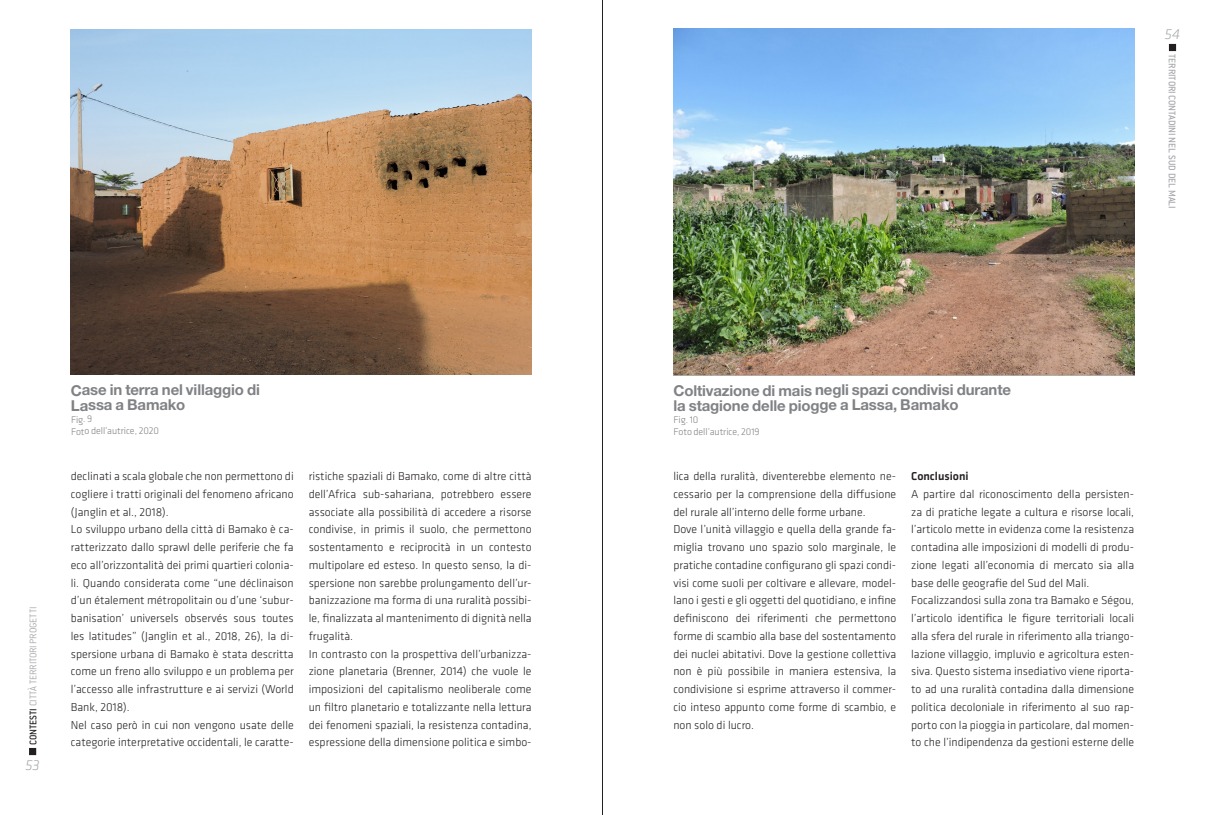
<style>
.page{position:relative;width:1205px;height:815px;background:#fff}
.page>*{position:absolute;margin:0;border:0;box-sizing:border-box;transform-origin:0 0}
.Dida___Citazioni_pic{font:700 15px/15.1px "Helvetica Neue LT Pro";letter-spacing:-.015em;color:#808285}
.t1{font:italic 300 15px "Klavika";color:#a8a9ad}
.No_Spacing{font:300 11.88px/17.8px "Klavika";color:#231f20;text-align:justify}
.No_Spacing-2{font:500 11.88px "Klavika";color:#231f20}
.t2{font:500 10.62px "Conduit ITC";letter-spacing:-.01em;color:#a8a9ad}
.t3{font:300 10.62px "Conduit ITC";letter-spacing:-.01em;color:#a8a9ad}
.Dida__Citazioni_picc{font:300 10px "Klavika";letter-spacing:-.015em;color:#808285}
.s1{font-weight:500;color:#231f20}
</style>
<div class="page">
<div style="left:29px;top:748px;width:7px;height:7px;border:1px solid #231f20"></div>
<div style="left:1169px;top:44px;width:7px;height:7px;border:1px solid #231f20"></div>
<hr style="left:602px;top:0;width:1px;height:815px;background:#231f20">
<img style="left:71px;top:29px;width:460px;height:346px">
<img style="left:673px;top:28px;width:461px;height:347px">
<p class="t3" style="left:27px;top:745px;width:140px;rotate:-90deg"><span class="s1">CONTESTI</span> CITTÀ TERRITORI PROGETTI</p>
<p class="t1" style="left:25px;top:756px;width:16px">53</p>
<p class="Dida___Citazioni_pic" style="left:71px;top:382px;width:191px">Case in terra nel villaggio di<br>Lassa a Bamako</p>
<p class="Dida__Citazioni_picc" style="left:71px;top:414px;width:23px">Fig. 9</p>
<p class="Dida__Citazioni_picc" style="left:71px;top:426px;width:90px">Foto dell’autrice, 2020</p>
<p class="No_Spacing" style="left:71px;top:468px;width:224px">declinati a scala globale che non permettono di cogliere i tratti originali del fenomeno africano (Janglin et al., 2018).</p>
<p class="No_Spacing" style="left:71px;top:521px;width:224px">Lo sviluppo urbano della città di Bamako è ca&shy;ratterizzato dallo sprawl delle periferie che fa eco all’orizzontalità dei primi quartieri colonia&shy;li. Quando considerata come “une déclinaison d’un étalement métropolitain ou d’une ‘subur&shy;banisation’ universels observés sous toutes les latitudes” (Janglin et al., 2018, 26), la di&shy;spersione urbana di Bamako è stata descritta come un freno allo sviluppo e un problema per l’accesso alle infrastrutture e ai servizi (World Bank, 2018).</p>
<p class="No_Spacing" style="left:71px;top:716px;width:224px">Nel caso però in cui non vengono usate delle categorie interpretative occidentali, le caratte-</p>
<p class="No_Spacing" style="left:309px;top:468px;width:224px">ristiche spaziali di Bamako, come di altre città dell’Africa sub-sahariana, potrebbero essere associate alla possibilità di accedere a risorse condivise, in primis il suolo, che permettono sostentamento e reciprocità in un contesto multipolare ed esteso. In questo senso, la di&shy;spersione non sarebbe prolungamento dell’ur&shy;banizzazione ma forma di una ruralità possibi&shy;le, finalizzata al mantenimento di dignità nella frugalità.</p>
<p class="No_Spacing" style="left:309px;top:645px;width:224px">In contrasto con la prospettiva dell’urbanizza&shy;zione planetaria (Brenner, 2014) che vuole le imposizioni del capitalismo neoliberale come un filtro planetario e totalizzante nella lettura dei fenomeni spaziali, la resistenza contadina, espressione della dimensione politica e simbo-</p>
<p class="t1" style="left:1165px;top:25px;width:17px">54</p>
<p class="t2" style="left:1178px;top:54px;width:156px;rotate:90deg">TERRITORI CONTADINI NEL SUD DEL MALI</p>
<p class="Dida___Citazioni_pic" style="left:673px;top:382px;width:339px">Coltivazione di mais negli spazi condivisi durante la stagione delle piogge a Lassa, Bamako</p>
<p class="Dida__Citazioni_picc" style="left:673px;top:414px;width:27px">Fig. 10</p>
<p class="Dida__Citazioni_picc" style="left:673px;top:426px;width:88px">Foto dell’autrice, 2019</p>
<p class="No_Spacing" style="left:673px;top:468px;width:224px">lica della ruralità, diventerebbe elemento ne&shy;cessario per la comprensione della diffusione del rurale all’interno delle forme urbane.</p>
<p class="No_Spacing" style="left:673px;top:521px;width:224px">Dove l’unità villaggio e quella della grande fa&shy;miglia trovano uno spazio solo marginale, le pratiche contadine configurano gli spazi condi&shy;visi come suoli per coltivare e allevare, model&shy;lano i gesti e gli oggetti del quotidiano, e infine definiscono dei riferimenti che permettono forme di scambio alla base del sostentamento dei nuclei abitativi. Dove la gestione collettiva non è più possibile in maniera estensiva, la condivisione si esprime attraverso il commer&shy;cio inteso appunto come forme di scambio, e non solo di lucro.</p>
<p class="No_Spacing-2" style="left:911px;top:470px;width:59px">Conclusioni</p>
<p class="No_Spacing" style="left:911px;top:485px;width:224px">A partire dal riconoscimento della persisten&shy;za di pratiche legate a cultura e risorse locali, l’articolo mette in evidenza come la resistenza contadina alle imposizioni di modelli di produ&shy;zione legati all’economia di mercato sia alla base delle geografie del Sud del Mali.</p>
<p class="No_Spacing" style="left:911px;top:592px;width:224px">Focalizzandosi sulla zona tra Bamako e Ségou, l’articolo identifica le figure territoriali locali alla sfera del rurale in riferimento alla triango&shy;lazione villaggio, impluvio e agricoltura esten&shy;siva. Questo sistema insediativo viene riporta&shy;to ad una ruralità contadina dalla dimensione politica decoloniale in riferimento al suo rap&shy;porto con la pioggia in particolare, dal momen&shy;to che l’indipendenza da gestioni esterne delle</p>
</div>
